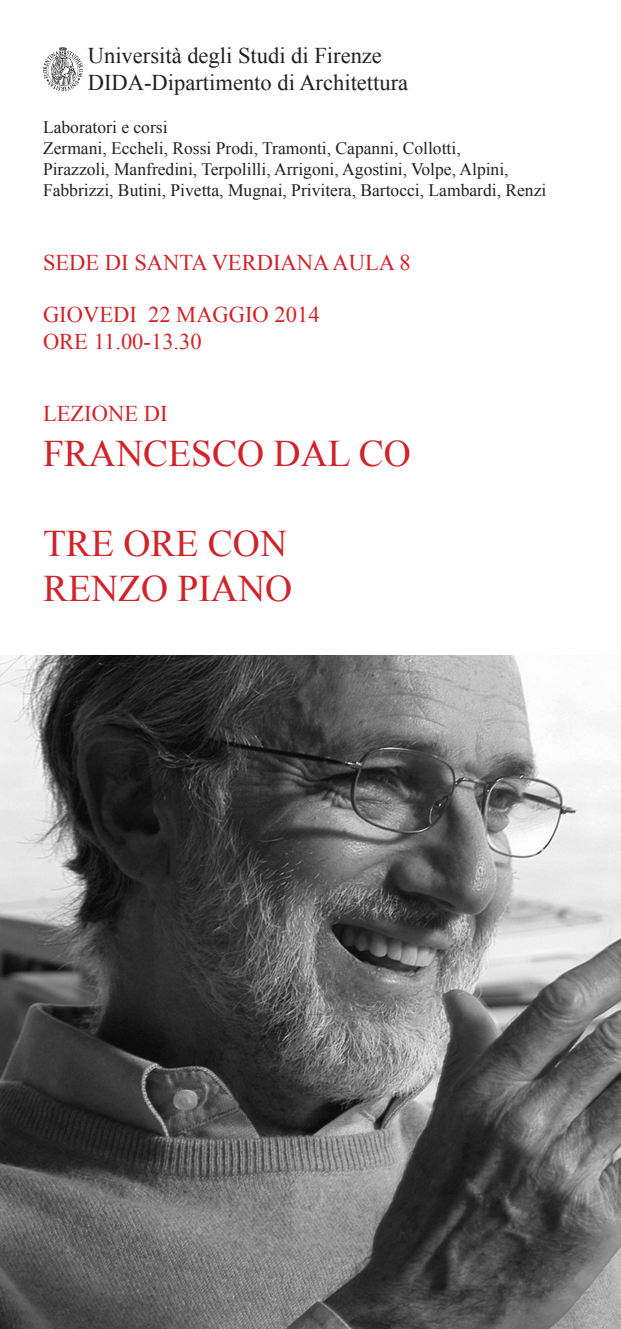
<style>
.page{position:relative;width:621px;height:1329px;background:#fff}
.page>*{position:absolute;margin:0;border:0;box-sizing:border-box;transform-origin:0 0}
.t1{font:37.5px "Times New Roman";color:#d1232a}
.t2{font:22.5px "Times New Roman";color:#d1232a}
.t3{font:22.5px "Times New Roman";color:#231f20}
.t4{font:17.5px "Times New Roman";color:#231f20}
</style>
<div class="page">
<img style="left:0;top:656px;width:620px;height:673px">
<img style="left:43px;top:47px;width:39px;height:44px">
<p class="t3" style="left:88px;top:40px;width:295px">Università degli Studi di Firenze</p>
<p class="t3" style="left:88px;top:67px;width:321px">DIDA-Dipartimento di Architettura</p>
<p class="t4" style="left:43px;top:115px;width:126px">Laboratori e corsi</p>
<p class="t4" style="left:43px;top:136px;width:419px">Zermani, Eccheli, Rossi Prodi, Tramonti, Capanni, Collotti,</p>
<p class="t4" style="left:43px;top:157px;width:466px">Pirazzoli, Manfredini, Terpolilli, Arrigoni, Agostini, Volpe, Alpini,</p>
<p class="t4" style="left:43px;top:178px;width:504px">Fabbrizzi, Butini, Pivetta, Mugnai, Privitera, Bartocci, Lambardi, Renzi</p>
<p class="t2" style="left:43px;top:247px;width:369px">SEDE DI SANTA VERDIANA AULA 8</p>
<p class="t2" style="left:43px;top:299px;width:278px">GIOVEDI 22 MAGGIO 2014</p>
<p class="t2" style="left:43px;top:326px;width:160px">ORE 11.00-13.30</p>
<p class="t2" style="left:43px;top:399px;width:126px">LEZIONE DI</p>
<p class="t1" style="left:43px;top:428px;width:369px">FRANCESCO DAL CO</p>
<p class="t1" style="left:43px;top:518px;width:245px">TRE ORE CON</p>
<p class="t1" style="left:43px;top:563px;width:250px">RENZO PIANO</p>
</div>
